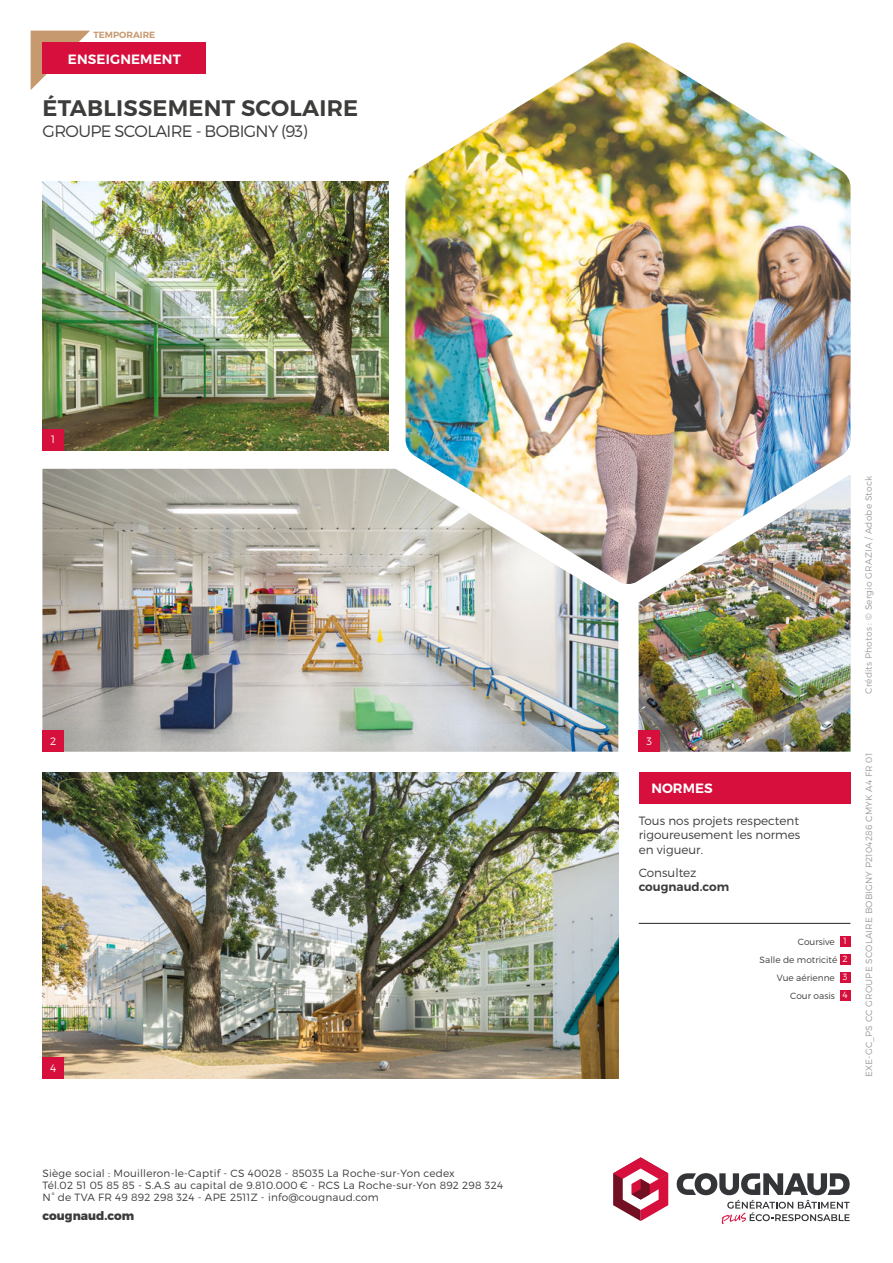
<style>
.page{position:relative;width:893px;height:1263px;background:#fff}
.page>*{position:absolute;margin:0;border:0;box-sizing:border-box;transform-origin:0 0}
.t1{font:600 22.5px "Montserrat";letter-spacing:.01em;color:#3c3c3b}
.t2{font:300 16.5px "Montserrat";letter-spacing:-.04em;color:#3c3c3b}
.t3{font:600 13.5px "Montserrat";letter-spacing:.01em;color:#fff}
.t4{font:300 12px/14.4px "Montserrat";color:#3c3c3b;text-align:justify}
.t5{font:800 12px "Montserrat";color:#3c3c3b}
.t6{font:600 12px "Montserrat";color:#3c3c3b}
.t7{font:300 10.65px "Montserrat";color:#fff}
.t8{font:300 10.5px/12px "Montserrat";letter-spacing:.02em;color:#3c3c3b}
.t9{font:300 9px "Montserrat";letter-spacing:.02em;color:#9d9d9c}
.t10{font:300 9px/18px "Montserrat";color:#3c3c3b;text-align:right}
.t11{font:600 9px "Montserrat";color:#c7996f}
.s1{color:#fff}
</style>
<div class="page">
<svg style="left:613px;top:1157px;width:55px;height:64px"></svg>
<svg style="left:677px;top:1173px;width:173px;height:51px"></svg>
<svg style="left:31px;top:31px;width:59px;height:59px"></svg>
<img style="left:43px;top:772px;width:575px;height:307px">
<img style="left:639px;top:585px;width:211px;height:167px">
<img style="left:43px;top:469px;width:575px;height:283px">
<div style="left:43px;top:730px;width:21px;height:22px;background:#d60f3c"></div>
<div style="left:43px;top:1057px;width:21px;height:22px;background:#d60f3c"></div>
<div style="left:639px;top:730px;width:21px;height:22px;background:#d60f3c"></div>
<img style="left:405px;top:43px;width:445px;height:542px">
<hr style="left:639px;top:923px;width:211px;height:1px;background:#3c3c3b">
<div style="left:43px;top:43px;width:163px;height:31px;background:#d60f3c"></div>
<div style="left:639px;top:772px;width:211px;height:32px;background:#d60f3c"></div>
<div style="left:840px;top:936px;width:10px;height:11px;background:#d60f3c"></div>
<div style="left:840px;top:954px;width:10px;height:11px;background:#d60f3c"></div>
<div style="left:840px;top:972px;width:10px;height:11px;background:#d60f3c"></div>
<div style="left:840px;top:990px;width:10px;height:11px;background:#d60f3c"></div>
<img style="left:43px;top:181px;width:345px;height:269px">
<div style="left:43px;top:429px;width:21px;height:21px;background:#d60f3c"></div>
<p class="t11" style="left:94px;top:30px;width:63px">TEMPORAIRE</p>
<p class="t3" style="left:68px;top:51px;width:114px">ENSEIGNEMENT</p>
<h1 class="t1" style="left:43px;top:95px;width:317px">ÉTABLISSEMENT SCOLAIRE</h1>
<h2 class="t2" style="left:43px;top:124px;width:267px">GROUPE SCOLAIRE - BOBIGNY (93)</h2>
<p class="t7" style="left:51px;top:435px;width:5px">1</p>
<p class="t7" style="left:50px;top:736px;width:8px">2</p>
<p class="t7" style="left:50px;top:1063px;width:8px">4</p>
<p class="t8" style="left:43px;top:1168px;width:462px">Siège social : Mouilleron-le-Captif - CS 40028 - 85035 La Roche-sur-Yon cedex<br>Tél.02 51 05 85 85 - S.A.S au capital de 9.810.000 € - RCS La Roche-sur-Yon 892 298 324<br>N° de TVA FR 49 892 298 324 - APE 2511Z - info@cougnaud.com</p>
<p class="t5" style="left:43px;top:1211px;width:93px">cougnaud.com</p>
<p class="t9" style="left:864px;top:694px;width:220px;rotate:-90deg">Crédits Photos : © Sergio GRAZIA / Adobe Stock</p>
<p class="t7" style="left:646px;top:736px;width:7px">3</p>
<p class="t3" style="left:651px;top:781px;width:63px">NORMES</p>
<p class="t4" style="left:639px;top:814px;width:163px">Tous nos projets respectent rigoureusement les normes en vigueur.</p>
<p class="t4" style="left:639px;top:866px;width:59px">Consultez</p>
<p class="t6" style="left:639px;top:880px;width:92px">cougnaud.com</p>
<p class="t10" style="left:760px;top:933px;width:90px">Coursive <span class="s1">1<br></span>Salle de motricité <span class="s1">2<br></span>Vue aérienne <span class="s1">3<br></span>Cour oasis <span class="s1">4</span></p>
<p class="t9" style="left:865px;top:1077px;width:325px;rotate:-90deg">EXE-GC_PS CC GROUPE SCOLAIRE BOBIGNY P2104286 CMYK A4 FR 01</p>
</div>
